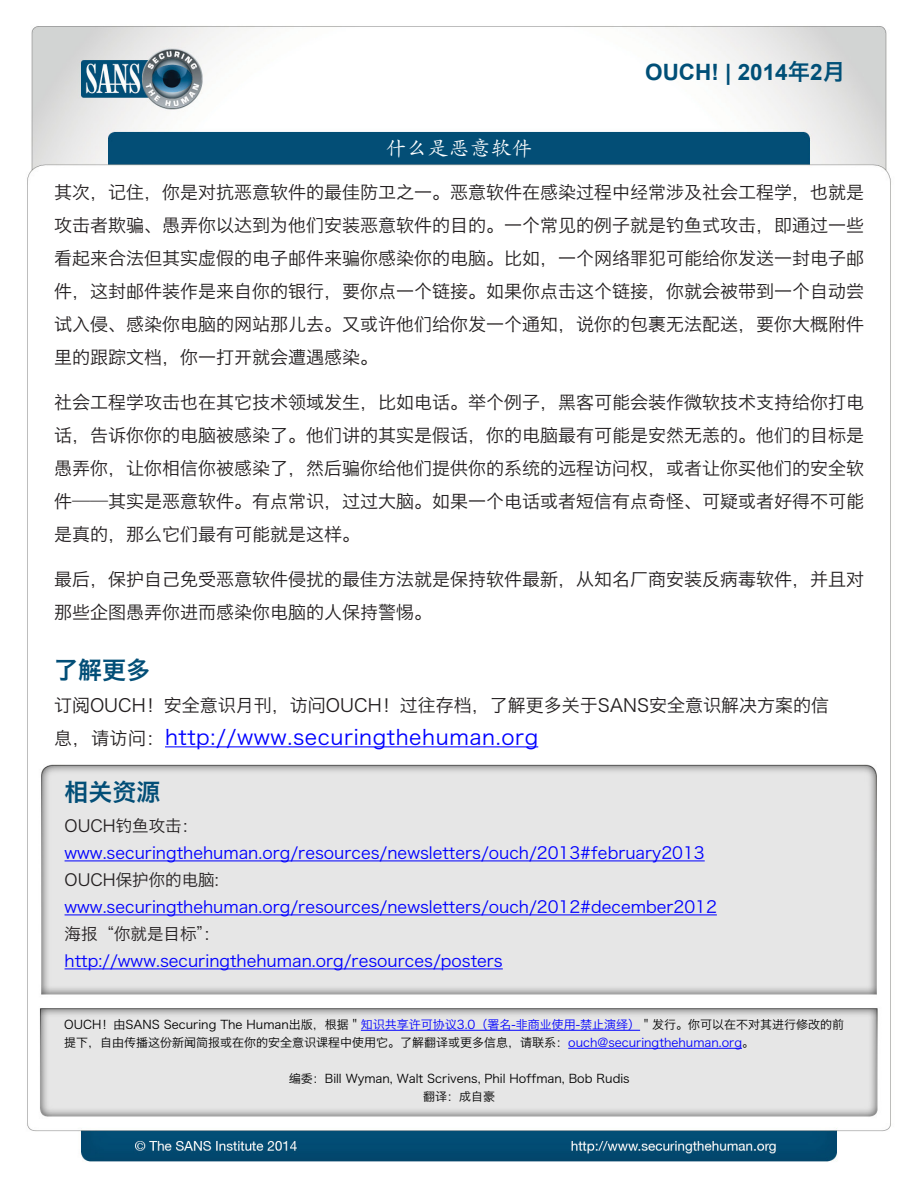
<style>
.page{position:relative;width:918px;height:1188px;background:#fff}
.page>*{position:absolute;margin:0;border:0;box-sizing:border-box;transform-origin:0 0}
.MainText{font:24px "Hiragino Sans GB W6";color:#024e77}
.t1{font:700 22.5px "Arial";color:#004f77}
.MainText-2{font:21px "Hiragino Sans GB W3";letter-spacing:.03em;color:#00f}
.t2{font:21px "Adobe Kaiti Std";color:#fff}
.MainText-3{font:18px/33px "Hiragino Sans GB W3";color:#231f20;text-align:justify}
.t3{font:16.5px "Hiragino Sans GB W3";color:#00f}
.t4{font:16.5px "Hiragino Sans GB W3";color:#231f20}
.t5{font:12px/18px "Hiragino Sans GB W3";color:#000}
.s1{font-family:"Hiragino Sans GB W6";font-weight:400}
.s2{color:#00f}
</style>
<div class="page">
<img style="left:27px;top:26px;width:864px;height:1136px">
<hr style="left:165px;top:746px;width:373px;height:1px;background:#00f">
<hr style="left:361px;top:1030px;width:279px;height:1px;background:#00f">
<hr style="left:568px;top:1048px;width:174px;height:1px;background:#00f">
<hr style="left:65px;top:861px;width:640px;height:1px;background:#00f">
<hr style="left:65px;top:915px;width:652px;height:1px;background:#00f">
<hr style="left:65px;top:969px;width:438px;height:1px;background:#00f">
<p class="t2" style="left:386px;top:136px;width:148px">什么是恶意软件</p>
<p class="t1" style="left:645px;top:58px;width:202px">OUCH! | 2014<span class="s1">年月</span>2</p>
<p class="MainText-3" style="left:54px;top:175px;width:811px">其次，记住，你是对抗恶意软件的最佳防卫之一。恶意软件在感染过程中经常涉及社会工程学，也就是攻击者欺骗、愚弄你以达到为他们安装恶意软件的目的。一个常见的例子就是钓鱼式攻击，即通过一些看起来合法但其实虚假的电子邮件来骗你感染你的电脑。比如，一个网络罪犯可能给你发送一封电子邮件，这封邮件装作是来自你的银行，要你点一个链接。如果你点击这个链接，你就会被带到一个自动尝试入侵、感染你电脑的网站那儿去。又或许他们给你发一个通知，说你的包裹无法配送，要你大概附件里的跟踪文档，你一打开就会遭遇感染。</p>
<p class="MainText-3" style="left:54px;top:385px;width:811px">社会工程学攻击也在其它技术领域发生，比如电话。举个例子，黑客可能会装作微软技术支持给你打电话，告诉你你的电脑被感染了。他们讲的其实是假话，你的电脑最有可能是安然无恙的。他们的目标是愚弄你，让你相信你被感染了，然后骗你给他们提供你的系统的远程访问权，或者让你买他们的安全软件——其实是恶意软件。有点常识，过过大脑。如果一个电话或者短信有点奇怪、可疑或者好得不可能是真的，那么它们最有可能就是这样。</p>
<p class="MainText-3" style="left:54px;top:562px;width:811px">最后，保护自己免受恶意软件侵扰的最佳方法就是保持软件最新，从知名厂商安装反病毒软件，并且对那些企图愚弄你进而感染你电脑的人保持警惕。</p>
<p class="MainText" style="left:54px;top:654px;width:97px">了解更多</p>
<p class="MainText-3" style="left:54px;top:688px;width:777px">订阅OUCH！安全意识月刊，访问OUCH！过往存档，了解更多关于SANS安全意识解决方案的信</p>
<p class="MainText-2" style="left:165px;top:724px;width:375px">http://www.securingthehuman.org</p>
<p class="MainText-3" style="left:54px;top:721px;width:112px">息，请访问：</p>
<p class="MainText" style="left:65px;top:776px;width:97px">相关资源</p>
<p class="t4" style="left:65px;top:816px;width:135px">OUCH钓鱼攻击：</p>
<p class="t3" style="left:65px;top:843px;width:642px">www.securingthehuman.org/resources/newsletters/ouch/2013#february2013</p>
<p class="t4" style="left:65px;top:870px;width:156px">OUCH保护你的电脑:</p>
<p class="t3" style="left:65px;top:897px;width:654px">www.securingthehuman.org/resources/newsletters/ouch/2012#december2012</p>
<p class="t4" style="left:65px;top:924px;width:157px">海报“你就是目标：“</p>
<p class="t3" style="left:65px;top:951px;width:440px">http://www.securingthehuman.org/resources/posters</p>
<p class="t5" style="left:64px;top:1015px;width:781px">OUCH！由SANS Securing The Human出版，根据＂<span class="s2">知识共享许可协议3.0（署名-非商业使用-禁止演绎）</span>＂发行。你可以在不对其进行修改的前提下，自由传播这份新闻简报或在你的安全意识课程中使用它。了解翻译或更多信息，请联系：<span class="s2">ouch@securingthehuman.org</span>。</p>
<p class="t5" style="left:289px;top:1069px;width:342px">编委：Bill Wyman, Walt Scrivens, Phil Hoffman, Bob Rudis</p>
<p class="t5" style="left:423px;top:1087px;width:73px">翻译：成自豪</p>
</div>
